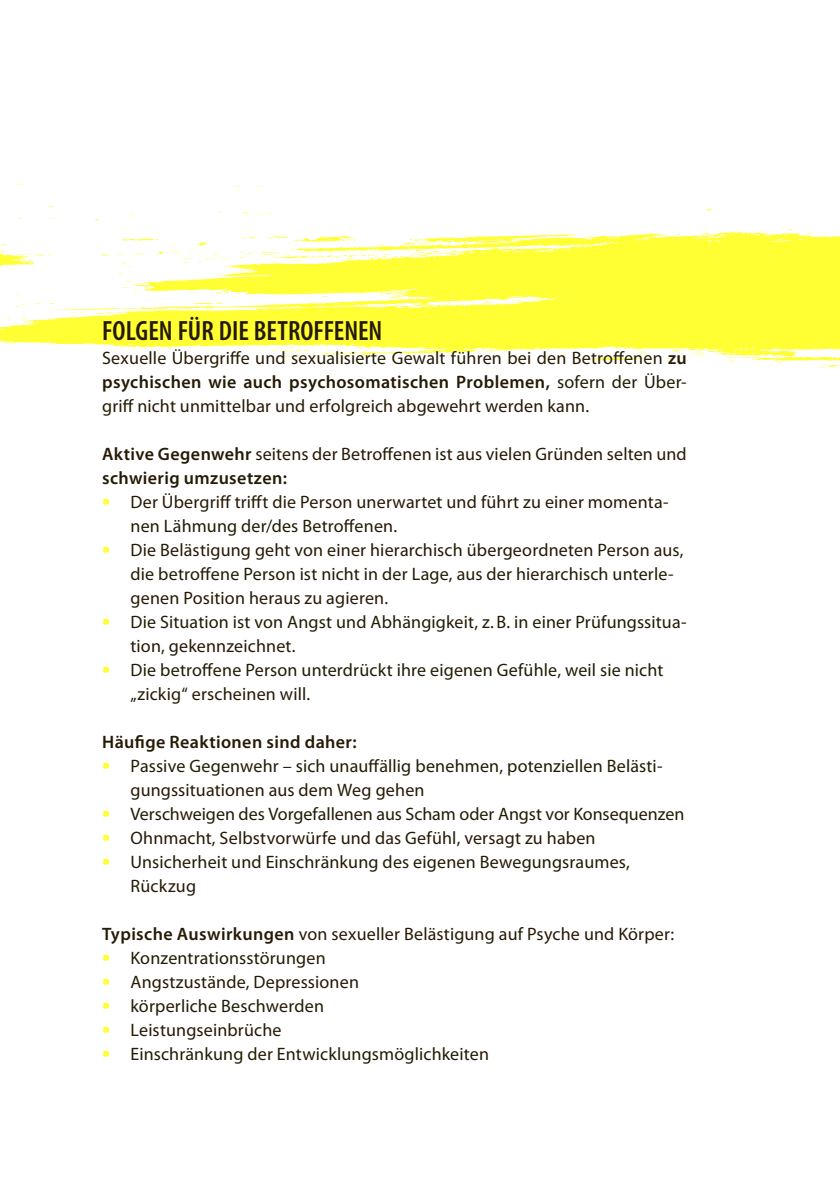
<style>
.page{position:relative;width:840px;height:1191px;background:#fff}
.page>*{position:absolute;margin:0;border:0;box-sizing:border-box;transform-origin:0 0}
.t1{font:600 condensed 28px "Myriad Pro";color:#251a05}
.t2{font:18px/24px "Myriad Pro";letter-spacing:.01em;color:#251a05}
.t3{font:600 18px "Myriad Pro";letter-spacing:.02em;color:#251a05}
.s1{font-weight:600}
.s2{font-weight:700;font-size:24px;color:#ff3}
</style>
<div class="page">
<svg style="left:242px;top:212px;width:8px;height:2px"></svg>
<svg style="left:0;top:232px;width:839px;height:136px;fill:#ff3"></svg>
<svg style="left:35px;top:302px;width:21px;height:2px"></svg>
<svg style="left:123px;top:280px;width:27px;height:12px"></svg>
<svg style="left:116px;top:238px;width:109px;height:36px"></svg>
<svg style="left:272px;top:347px;width:100px;height:10px"></svg>
<svg style="left:376px;top:293px;width:14px;height:2px"></svg>
<svg style="left:480px;top:302px;width:13px;height:2px"></svg>
<svg style="left:511px;top:300px;width:13px;height:3px"></svg>
<svg style="left:477px;top:349px;width:89px;height:12px"></svg>
<svg style="left:578px;top:348px;width:71px;height:12px"></svg>
<svg style="left:666px;top:351px;width:17px;height:8px"></svg>
<svg style="left:690px;top:351px;width:15px;height:4px"></svg>
<svg style="left:701px;top:233px;width:9px;height:2px"></svg>
<svg style="left:727px;top:357px;width:22px;height:6px"></svg>
<svg style="left:239px;top:234px;width:341px;height:28px"></svg>
<h1 class="t1" style="left:102px;top:313px;width:281px">FOLGEN FÜR DIE BETROFFENEN</h1>
<p class="t2" style="left:102px;top:345px;width:585px;text-align:justify">Sexuelle Übergriffe und sexualisierte Gewalt führen bei den Betroffenen <span class="s1">zu psychischen wie auch psychosomatischen Problemen,</span> sofern der Über&shy;griff nicht unmittelbar und erfolgreich abgewehrt werden kann.</p>
<p class="t2" style="left:102px;top:441px;width:585px"><span class="s1">Aktive Gegenwehr</span> seitens der Betroffenen ist aus vielen Gründen selten und <span class="s1">schwierig umzusetzen:</span></p>
<p class="t2" style="left:130px;top:489px;width:539px;text-indent:-28px"><span class="s2">•</span> Der Übergriff trifft die Person unerwartet und führt zu einer momenta&shy;nen Lähmung der/des Betroffenen.</p>
<p class="t2" style="left:130px;top:537px;width:554px;text-indent:-28px"><span class="s2">•</span> Die Belästigung geht von einer hierarchisch übergeordneten Person aus, die betroffene Person ist nicht in der Lage, aus der hierarchisch unterle&shy;genen Position heraus zu agieren.</p>
<p class="t2" style="left:130px;top:609px;width:557px;text-indent:-28px"><span class="s2">•</span> Die Situation ist von Angst und Abhängigkeit, z. B. in einer Prüfungssitua&shy;tion, gekennzeichnet.</p>
<p class="t2" style="left:130px;top:657px;width:534px;text-indent:-28px"><span class="s2">•</span> Die betroffene Person unterdrückt ihre eigenen Gefühle, weil sie nicht „zickig“ erscheinen will.</p>
<p class="t3" style="left:102px;top:730px;width:256px">Häufige Reaktionen sind daher:</p>
<p class="t2" style="left:130px;top:753px;width:533px;text-indent:-28px"><span class="s2">•</span> Passive Gegenwehr – sich unauffällig benehmen, potenziellen Belästi&shy;gungssituationen aus dem Weg gehen</p>
<p class="t2" style="left:102px;top:801px;width:583px"><span class="s2">•</span> Verschweigen des Vorgefallenen aus Scham oder Angst vor Konsequenzen</p>
<p class="t2" style="left:102px;top:825px;width:494px"><span class="s2">•</span> Ohnmacht, Selbstvorwürfe und das Gefühl, versagt zu haben</p>
<p class="t2" style="left:130px;top:849px;width:500px;text-indent:-28px"><span class="s2">•</span> Unsicherheit und Einschränkung des eigenen Bewegungsraumes,<br>Rückzug</p>
<p class="t2" style="left:102px;top:921px;width:573px"><span class="s1">Typische Auswirkungen</span> von sexueller Belästigung auf Psyche und Körper:</p>
<p class="t2" style="left:102px;top:945px;width:225px"><span class="s2">•</span> Konzentrationsstörungen</p>
<p class="t2" style="left:102px;top:969px;width:258px"><span class="s2">•</span> Angstzustände, Depressionen</p>
<p class="t2" style="left:102px;top:993px;width:223px"><span class="s2">•</span> körperliche Beschwerden</p>
<p class="t2" style="left:102px;top:1017px;width:181px"><span class="s2">•</span> Leistungseinbrüche</p>
<p class="t2" style="left:102px;top:1041px;width:388px"><span class="s2">•</span> Einschränkung der Entwicklungsmöglichkeiten</p>
</div>
